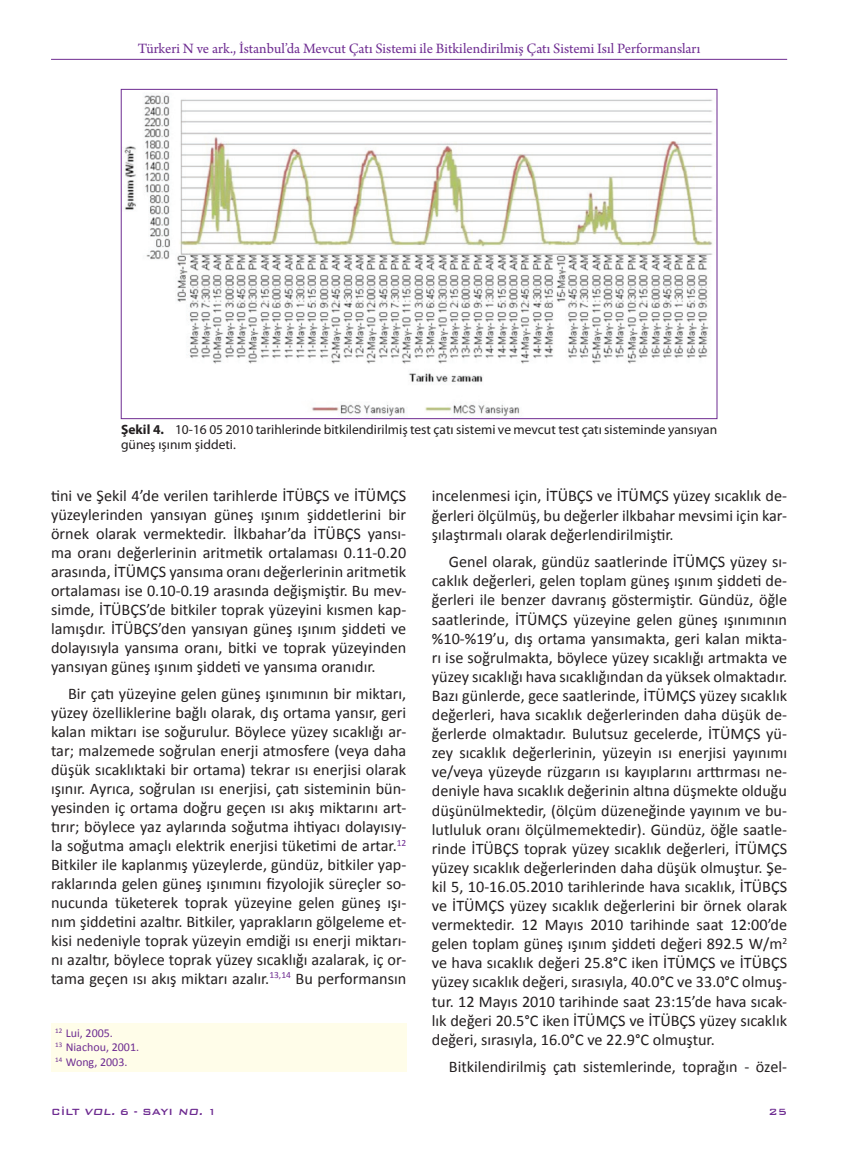
<style>
.page{position:relative;width:851px;height:1149px;background:#fff}
.page>*{position:absolute;margin:0;border:0;box-sizing:border-box;transform-origin:0 0}
.t1{font:16.2px/19px "Calibri";color:#231f20;text-align:justify}
.t2{font:15px "Arno Pro";color:#6e2c91}
.t3{font:13.5px/15px "Myriad Pro";color:#231f20}
.t4{font:12px/14.5px "Calibri";color:#6e2c91}
.t5{font:500 12px "Bank Gothic BT";color:#6e2c91}
.s1{font-weight:700}
.s2{font-style:italic}
</style>
<div class="page">
<hr style="left:51px;top:59px;width:736px;height:1px;background:#6e2c91">
<img style="left:124px;top:95px;width:589px;height:322px">
<div style="left:51px;top:1023px;width:355px;height:48px;background:#fffde9"></div>
<p class="t2" style="left:138px;top:40px;width:563px">Türkeri N ve ark., İstanbul’da Mevcut Çatı Sistemi ile Bitkilendirilmiş Çatı Sistemi Isıl Performansları</p>
<p class="t3" style="left:121px;top:422px;width:597px"><span class="s1">Şekil 4.</span> 10-16 05 2010 tarihlerinde bitkilendirilmiş test çatı sistemi ve mevcut test çatı sisteminde yansıyan güneş ışınım şiddeti.</p>
<p class="t1" style="left:51px;top:485px;width:357px">tini ve Şekil 4’de verilen tarihlerde İTÜBÇS ve İTÜMÇS yüzeylerinden yansıyan güneş ışınım şiddetlerini bir örnek olarak vermektedir. İlkbahar’da İTÜBÇS yansı&shy;ma oranı değerlerinin aritmetik ortalaması 0.11-0.20 arasında, İTÜMÇS yansıma oranı değerlerinin aritmetik ortalaması ise 0.10-0.19 arasında değişmiştir. Bu mev&shy;simde, İTÜBÇS’de bitkiler toprak yüzeyini kısmen kap&shy;lamışdır. İTÜBÇS’den yansıyan güneş ışınım şiddeti ve dolayısıyla yansıma oranı, bitki ve toprak yüzeyinden yansıyan güneş ışınım şiddeti ve yansıma oranıdır.</p>
<p class="t1" style="left:51px;top:683px;width:357px;text-indent:17px">Bir çatı yüzeyine gelen güneş ışınımının bir miktarı, yüzey özelliklerine bağlı olarak, dış ortama yansır, geri kalan miktarı ise soğurulur. Böylece yüzey sıcaklığı ar&shy;tar; malzemede soğrulan enerji atmosfere (veya daha düşük sıcaklıktaki bir ortama) tekrar ısı enerjisi olarak ışınır. Ayrıca, soğrulan ısı enerjisi, çatı sisteminin bün&shy;yesinden iç ortama doğru geçen ısı akış miktarını art&shy;tırır; böylece yaz aylarında soğutma ihtiyacı dolayısıy&shy;la soğutma amaçlı elektrik enerjisi tüketimi de artar.<sup>12<br></sup>Bitkiler ile kaplanmış yüzeylerde, gündüz, bitkiler yap&shy;raklarında gelen güneş ışınımını fizyolojik süreçler so&shy;nucunda tüketerek toprak yüzeyine gelen güneş ışı&shy;nım şiddetini azaltır. Bitkiler, yaprakların gölgeleme et&shy;kisi nedeniyle toprak yüzeyin emdiği ısı enerji miktarı&shy;nı azaltır, böylece toprak yüzey sıcaklığı azalarak, iç or&shy;tama geçen ısı akış miktarı azalır.<sup>13,14</sup> Bu performansın</p>
<p class="t4" style="left:55px;top:1024px;width:85px"><sup>12</sup> Lui, 2005.<br><sup>13</sup> Niachou, 2001.<br><sup>14</sup> Wong, 2003.</p>
<p class="t1" style="left:432px;top:485px;width:357px">incelenmesi için, İTÜBÇS ve İTÜMÇS yüzey sıcaklık de&shy;ğerleri ölçülmüş, bu değerler ilkbahar mevsimi için kar&shy;şılaştırmalı olarak değerlendirilmiştir.</p>
<p class="t1" style="left:432px;top:551px;width:357px;text-indent:17px">Genel olarak, gündüz saatlerinde İTÜMÇS yüzey sı&shy;caklık değerleri, gelen toplam güneş ışınım şiddeti de&shy;ğerleri ile benzer davranış göstermiştir. Gündüz, öğle saatlerinde, İTÜMÇS yüzeyine gelen güneş ışınımının %10-%19’u, dış ortama yansımakta, geri kalan mikta&shy;rı ise soğrulmakta, böylece yüzey sıcaklığı artmakta ve yüzey sıcaklığı hava sıcaklığından da yüksek olmaktadır.<br>Bazı günlerde, gece saatlerinde, İTÜMÇS yüzey sıcaklık değerleri, hava sıcaklık değerlerinden daha düşük de&shy;ğerlerde olmaktadır. Bulutsuz gecelerde, İTÜMÇS yü&shy;zey sıcaklık değerlerinin, yüzeyin ısı enerjisi yayınımı ve/veya yüzeyde rüzgarın ısı kayıplarını arttırması ne&shy;deniyle hava sıcaklık değerinin altına düşmekte olduğu düşünülmektedir, (ölçüm düzeneğinde yayınım ve bu&shy;lutluluk oranı ölçülmemektedir). Gündüz, öğle saatle&shy;rinde İTÜBÇS toprak yüzey sıcaklık değerleri, İTÜMÇS yüzey sıcaklık değerlerinden daha düşük olmuştur. Şe&shy;kil 5, 10-16.05.2010 tarihlerinde hava sıcaklık, İTÜBÇS ve İTÜMÇS yüzey sıcaklık değerlerini bir örnek olarak vermektedir. 12 Mayıs 2010 tarihinde saat 12:00’de gelen toplam güneş ışınım şiddeti değeri 892.5 W/m<sup>2 </sup>ve hava sıcaklık değeri 25.8°C iken İTÜMÇS ve İTÜBÇS yüzey sıcaklık değeri, sırasıyla, 40.0°C ve 33.0°C olmuş&shy;tur. 12 Mayıs 2010 tarihinde saat 23:15’de hava sıcak&shy;lık değeri 20.5°C iken İTÜMÇS ve İTÜBÇS yüzey sıcaklık değeri, sırasıyla, 16.0°C ve 22.9°C olmuştur.</p>
<p class="t1" style="left:449px;top:1056px;width:339px">Bitkilendirilmiş çatı sistemlerinde, toprağın - özel-</p>
<p class="t5" style="left:51px;top:1104px;width:167px">CİLT <span class="s2">VOL.</span> 6 - SAYI <span class="s2">NO.</span> 1</p>
<p class="t5" style="left:768px;top:1104px;width:20px">25</p>
</div>
